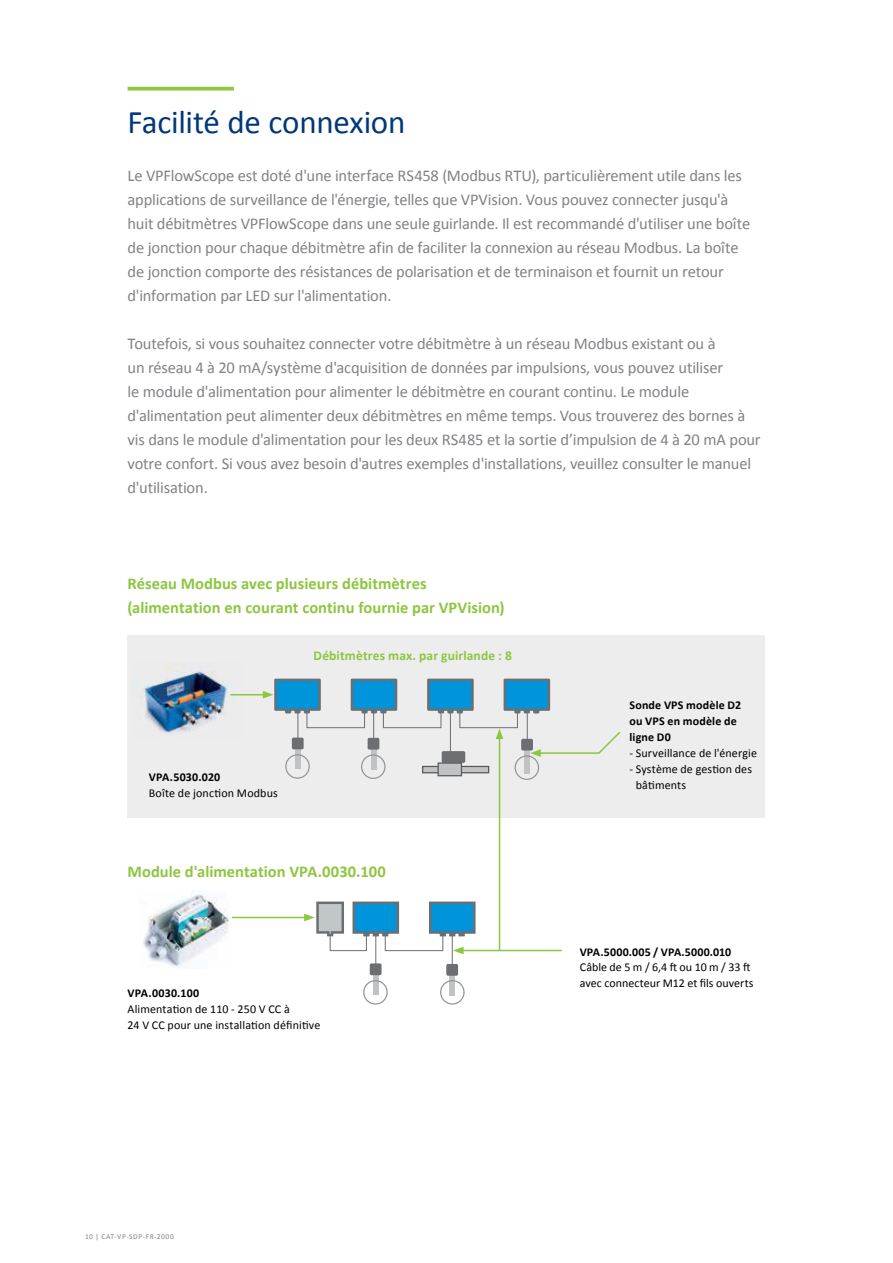
<style>
.page{position:relative;width:893px;height:1263px;background:#fff}
.page>*{position:absolute;margin:0;border:0;box-sizing:border-box;transform-origin:0 0}
.t1{font:33px "Calibri";letter-spacing:-.005em;color:#00377b}
.t2{font:16.5px/24px "Calibri";letter-spacing:-.01em;color:#808285}
.t3{font:700 16.5px/24px "Calibri";color:#8dc63f}
.t4{font:700 13.5px "Calibri";letter-spacing:.01em;color:#8dc63f}
.t5{font:12px/15.8px "Calibri";letter-spacing:.01em;color:#000}
.t6{font:700 12px/15.8px "Calibri";letter-spacing:.015em;color:#000}
.t7{font:7.5px "Calibri";letter-spacing:.07em;color:#808285}
</style>
<div class="page">
<svg style="left:128px;top:87px;width:106px;height:4px"></svg>
<div style="left:128px;top:635px;width:637px;height:183px;background:#ededee"></div>
<img style="left:141px;top:665px;width:101px;height:68px">
<svg style="left:350px;top:678px;width:48px;height:37px;background:#3095c4"></svg>
<svg style="left:427px;top:678px;width:47px;height:37px;background:#2d93c3"></svg>
<svg style="left:503px;top:678px;width:48px;height:37px;background:#3496c4"></svg>
<div style="left:306px;top:712px;width:59px;height:16px;border:1px solid #6d6e71"></div>
<div style="left:383px;top:712px;width:58px;height:16px;border:1px solid #6d6e71"></div>
<div style="left:459px;top:712px;width:59px;height:16px;border:1px solid #6d6e71"></div>
<hr style="left:373px;top:709px;width:1px;height:35px;background:#6d6e71">
<div style="left:371px;top:744px;width:5px;height:25px;background:#c0c2c4"></div>
<div style="left:368px;top:738px;width:11px;height:12px;background:#6d6e71;border-radius:2px"></div>
<div style="left:361px;top:754px;width:25px;height:25px;border:1px solid #939598;border-radius:50%"></div>
<hr style="left:450px;top:713px;width:1px;height:42px;background:#6d6e71">
<div style="left:442px;top:751px;width:23px;height:12px;background:#6d6e71;border-radius:2px"></div>
<hr style="left:527px;top:713px;width:1px;height:35px;background:#6d6e71">
<div style="left:525px;top:748px;width:5px;height:25px;background:#c0c2c4"></div>
<div style="left:521px;top:739px;width:12px;height:11px;background:#6d6e71;border-radius:2px"></div>
<div style="left:515px;top:755px;width:24px;height:25px;border:1px solid #939598;border-radius:50%"></div>
<hr style="left:297px;top:709px;width:1px;height:35px;background:#6d6e71">
<div style="left:295px;top:744px;width:5px;height:25px;background:#c0c2c4"></div>
<div style="left:292px;top:737px;width:12px;height:12px;background:#6d6e71;border-radius:2px"></div>
<div style="left:285px;top:754px;width:25px;height:25px;border:1px solid #939598;border-radius:50%"></div>
<div style="left:423px;top:766px;width:66px;height:7px;background:#c0c2c4"></div>
<div style="left:422px;top:766px;width:67px;height:7px;border:1px solid #58595b"></div>
<div style="left:438px;top:763px;width:23px;height:13px;background:#c0c2c4"></div>
<div style="left:438px;top:762px;width:24px;height:14px;border:1px solid #58595b"></div>
<img style="left:143px;top:890px;width:90px;height:78px">
<svg style="left:352px;top:901px;width:48px;height:37px;background:#3296c5"></svg>
<div style="left:385px;top:935px;width:58px;height:16px;border:1px solid #6d6e71"></div>
<svg style="left:428px;top:901px;width:48px;height:37px;background:#3999c6"></svg>
<hr style="left:452px;top:935px;width:1px;height:35px;background:#6d6e71">
<hr style="left:375px;top:935px;width:1px;height:35px;background:#6d6e71">
<div style="left:330px;top:934px;width:37px;height:17px;border:1px solid #6d6e71"></div>
<div style="left:373px;top:970px;width:5px;height:25px;background:#c0c2c4"></div>
<div style="left:370px;top:963px;width:12px;height:12px;background:#6d6e71;border-radius:2px"></div>
<div style="left:450px;top:970px;width:5px;height:25px;background:#c0c2c4"></div>
<div style="left:446px;top:964px;width:12px;height:12px;background:#6d6e71;border-radius:2px"></div>
<div style="left:363px;top:980px;width:25px;height:24px;border:1px solid #939598;border-radius:50%"></div>
<div style="left:440px;top:980px;width:25px;height:24px;border:1px solid #939598;border-radius:50%"></div>
<hr style="left:230px;top:694px;width:35px;height:1px;background:#8dc63f">
<svg style="left:263px;top:678px;width:59px;height:37px"></svg>
<hr style="left:232px;top:917px;width:74px;height:1px;background:#8dc63f">
<svg style="left:304px;top:901px;width:41px;height:36px"></svg>
<hr style="left:499px;top:737px;width:1px;height:213px;background:#8dc63f">
<svg style="left:496px;top:728px;width:7px;height:11px"></svg>
<svg style="left:530px;top:731px;width:91px;height:26px"></svg>
<hr style="left:461px;top:950px;width:101px;height:1px;background:#8dc63f">
<svg style="left:453px;top:947px;width:11px;height:7px"></svg>
<h1 class="t1" style="left:128px;top:101px;width:279px">Facilité de connexion</h1>
<p class="t2" style="left:128px;top:164px;width:624px">Le VPFlowScope est doté d'une interface RS458 (Modbus RTU), particulièrement utile dans les applications de surveillance de l'énergie, telles que VPVision. Vous pouvez connecter jusqu'à huit débitmètres VPFlowScope dans une seule guirlande. Il est recommandé d'utiliser une boîte de jonction pour chaque débitmètre afin de faciliter la connexion au réseau Modbus. La boîte de jonction comporte des résistances de polarisation et de terminaison et fournit un retour d'information par LED sur l'alimentation.</p>
<p class="t2" style="left:128px;top:332px;width:635px">Toutefois, si vous souhaitez connecter votre débitmètre à un réseau Modbus existant ou à<br>un réseau 4 à 20 mA/système d'acquisition de données par impulsions, vous pouvez utiliser<br>le module d'alimentation pour alimenter le débitmètre en courant continu. Le module d'alimentation peut alimenter deux débitmètres en même temps. Vous trouverez des bornes à vis dans le module d'alimentation pour les deux RS485 et la sortie d’impulsion de 4 à 20 mA pour votre confort. Si vous avez besoin d'autres exemples d'installations, veuillez consulter le manuel d'utilisation.</p>
<p class="t3" style="left:128px;top:572px;width:379px">Réseau Modbus avec plusieurs débitmètres (alimentation en courant continu fournie par VPVision)</p>
<p class="t4" style="left:314px;top:647px;width:200px">Débitmètres max. par guirlande : 8</p>
<p class="t6" style="left:149px;top:769px;width:73px">VPA.5030.020</p>
<p class="t5" style="left:149px;top:785px;width:131px">Boîte de jonction Modbus</p>
<p class="t3" style="left:128px;top:860px;width:260px">Module d'alimentation VPA.0030.100</p>
<p class="t6" style="left:128px;top:985px;width:73px">VPA.0030.100</p>
<p class="t5" style="left:128px;top:1001px;width:194px">Alimentation de 110 - 250 V CC à<br>24 V CC pour une installation définitive</p>
<p class="t6" style="left:629px;top:697px;width:113px">Sonde VPS modèle D2 ou VPS en modèle de ligne D0</p>
<p class="t5" style="left:629px;top:745px;width:129px">- Surveillance de l'énergie</p>
<p class="t5" style="left:636px;top:761px;width:118px;text-indent:-6px">- Système de gestion des bâtiments</p>
<p class="t6" style="left:580px;top:944px;width:153px">VPA.5000.005 / VPA.5000.010</p>
<p class="t5" style="left:580px;top:959px;width:175px">Câble de 5 m / 6,4 ft ou 10 m / 33 ft avec connecteur M12 et fils ouverts</p>
<p class="t7" style="left:85px;top:1231px;width:90px">10 | CAT-VP-SDP-FR-2000</p>
</div>
